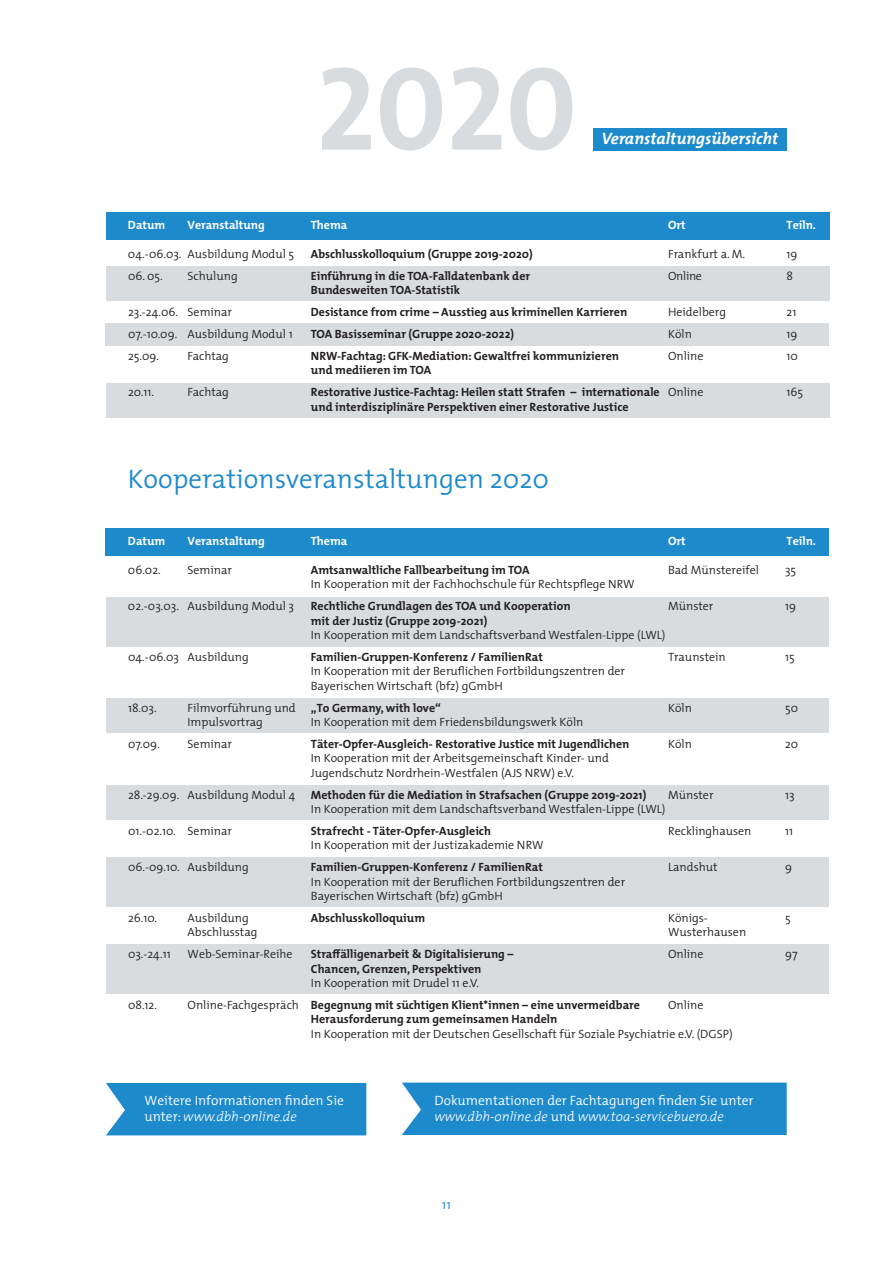
<style>
.page{position:relative;width:893px;height:1263px;background:#fff}
.page>*{position:absolute;margin:0;border:0;box-sizing:border-box;transform-origin:0 0}
.t1{font:120px "The Mix Bold Caps";color:#d8dcde}
.t2{font:300 27px "The Mix";color:#1d8acb}
.t3{font:italic 700 16.5px "The Mix";color:#fff}
.t4{font:300 13.5px "The Mix";color:#fff}
.t5{font:italic 300 13.5px "The Mix 3";color:#fff}
.t6{font:300 13.5px "The Mix";color:#1d8acb}
.t7{font:300 12px/14.4px "The Mix";color:#231f20}
.t8{font:700 12px "The Mix";color:#231f20}
.t9{font:700 12px "The Mix";color:#fff}
.s1{font-weight:300}
.s2{font-family:"The Mix";font-style:normal}
</style>
<div class="page">
<div style="left:106px;top:944px;width:722px;height:50px;background:#d8dcde"></div>
<div style="left:106px;top:528px;width:723px;height:28px;background:#1d8acb"></div>
<div style="left:402px;top:1082px;width:385px;height:53px;background:#1d8acb"></div>
<div style="left:106px;top:213px;width:723px;height:27px;background:#1d8acb"></div>
<div style="left:106px;top:266px;width:723px;height:35px;background:#d8dcde"></div>
<div style="left:594px;top:128px;width:193px;height:23px;background:#1d8acb"></div>
<div style="left:105px;top:323px;width:723px;height:23px;background:#d8dcde"></div>
<div style="left:106px;top:383px;width:723px;height:35px;background:#d8dcde"></div>
<div style="left:106px;top:597px;width:723px;height:50px;background:#d8dcde"></div>
<div style="left:106px;top:1083px;width:260px;height:52px;background:#1d8acb"></div>
<div style="left:106px;top:698px;width:723px;height:35px;background:#d8dcde"></div>
<div style="left:106px;top:785px;width:723px;height:35px;background:#d8dcde"></div>
<div style="left:106px;top:857px;width:723px;height:50px;background:#d8dcde"></div>
<h1 class="t1" style="left:316px;top:41px;width:262px">2020</h1>
<h3 class="t3" style="left:601px;top:125px;width:178px">Veranstaltungsübersicht</h3>
<p class="t9" style="left:128px;top:215px;width:39px">Datum</p>
<p class="t9" style="left:188px;top:215px;width:79px">Veranstaltung</p>
<p class="t9" style="left:311px;top:215px;width:38px">Thema</p>
<p class="t9" style="left:668px;top:215px;width:19px">Ort</p>
<p class="t9" style="left:786px;top:215px;width:31px">Teiln.</p>
<p class="t7" style="left:128px;top:246px;width:168px">04.-06.03. Ausbildung Modul 5</p>
<p class="t8" style="left:311px;top:244px;width:223px">Abschlusskolloquium (Gruppe 2019-2020)</p>
<p class="t7" style="left:668px;top:246px;width:79px">Frankfurt a. M.</p>
<p class="t7" style="left:786px;top:246px;width:13px">19</p>
<p class="t7" style="left:128px;top:268px;width:36px">06. 05.</p>
<p class="t7" style="left:188px;top:268px;width:52px">Schulung</p>
<p class="t8" style="left:311px;top:266px;width:221px">Einführung in die TOA-Falldatenbank der</p>
<p class="t7" style="left:668px;top:268px;width:35px">Online</p>
<p class="t7" style="left:787px;top:268px;width:8px">8</p>
<p class="t8" style="left:311px;top:280px;width:151px">Bundesweiten TOA-Statistik</p>
<p class="t7" style="left:128px;top:304px;width:106px">23.-24.06. Seminar</p>
<p class="t8" style="left:311px;top:302px;width:318px">Desistance from crime – Ausstieg aus kriminellen Karrieren</p>
<p class="t7" style="left:668px;top:304px;width:60px">Heidelberg</p>
<p class="t7" style="left:787px;top:304px;width:11px">21</p>
<p class="t7" style="left:128px;top:326px;width:166px">07.-10.09. Ausbildung Modul 1</p>
<p class="t8" style="left:311px;top:324px;width:205px">TOA Basisseminar (Gruppe 2020-2022)</p>
<p class="t7" style="left:668px;top:326px;width:25px">Köln</p>
<p class="t7" style="left:787px;top:326px;width:13px">19</p>
<p class="t7" style="left:128px;top:348px;width:33px">25.09.</p>
<p class="t7" style="left:188px;top:348px;width:43px">Fachtag</p>
<p class="t8" style="left:311px;top:346px;width:310px">NRW-Fachtag: GFK-Mediation: Gewaltfrei kommunizieren</p>
<p class="t7" style="left:668px;top:348px;width:37px">Online</p>
<p class="t7" style="left:787px;top:348px;width:13px">10</p>
<p class="t8" style="left:311px;top:360px;width:122px">und mediieren im TOA</p>
<p class="t7" style="left:128px;top:384px;width:28px">20.11.</p>
<p class="t7" style="left:188px;top:384px;width:43px">Fachtag</p>
<p class="t8" style="left:311px;top:382px;width:394px">Restorative Justice-Fachtag: Heilen statt Strafen – internationale <span class="s1">Online</span></p>
<p class="t7" style="left:787px;top:384px;width:18px">165</p>
<p class="t8" style="left:311px;top:396px;width:319px">und interdisziplinäre Perspektiven einer Restorative Justice</p>
<h2 class="t2" style="left:128px;top:456px;width:423px">Kooperationsveranstaltungen 2020</h2>
<p class="t9" style="left:128px;top:531px;width:39px">Datum</p>
<p class="t9" style="left:188px;top:531px;width:79px">Veranstaltung</p>
<p class="t9" style="left:311px;top:531px;width:38px">Thema</p>
<p class="t9" style="left:668px;top:531px;width:19px">Ort</p>
<p class="t9" style="left:786px;top:531px;width:31px">Teiln.</p>
<p class="t7" style="left:128px;top:562px;width:34px">06.02.</p>
<p class="t7" style="left:188px;top:562px;width:46px">Seminar</p>
<p class="t8" style="left:311px;top:560px;width:220px">Amtsanwaltliche Fallbearbeitung im TOA</p>
<p class="t7" style="left:668px;top:562px;width:92px">Bad Münstereifel</p>
<p class="t7" style="left:785px;top:562px;width:13px">35</p>
<p class="t7" style="left:311px;top:577px;width:325px">In Kooperation mit der Fachhochschule für Rechtspflege NRW</p>
<p class="t7" style="left:128px;top:599px;width:168px">02.-03.03. Ausbildung Modul 3</p>
<p class="t8" style="left:311px;top:596px;width:261px">Rechtliche Grundlagen des TOA und Kooperation</p>
<p class="t7" style="left:668px;top:599px;width:47px">Münster</p>
<p class="t7" style="left:785px;top:599px;width:13px">19</p>
<p class="t8" style="left:311px;top:611px;width:178px">mit der Justiz (Gruppe 2019-2021)</p>
<p class="t7" style="left:311px;top:627px;width:356px">In Kooperation mit dem Landschaftsverband Westfalen-Lippe (LWL)</p>
<p class="t7" style="left:128px;top:649px;width:122px">04.-06.03 Ausbildung</p>
<p class="t8" style="left:311px;top:647px;width:234px">Familien-Gruppen-Konferenz / FamilienRat</p>
<p class="t7" style="left:668px;top:649px;width:59px">Traunstein</p>
<p class="t7" style="left:785px;top:649px;width:11px">15</p>
<p class="t7" style="left:311px;top:664px;width:316px">In Kooperation mit der Beruflichen Fortbildungszentren der<br>Bayerischen Wirtschaft (bfz) gGmbH</p>
<p class="t7" style="left:128px;top:700px;width:30px">18.03.</p>
<p class="t7" style="left:188px;top:700px;width:110px">Filmvorführung und</p>
<p class="t8" style="left:311px;top:698px;width:132px">„To Germany, with love“</p>
<p class="t7" style="left:668px;top:700px;width:25px">Köln</p>
<p class="t7" style="left:785px;top:700px;width:14px">50</p>
<p class="t7" style="left:188px;top:714px;width:77px">Impulsvortrag</p>
<p class="t7" style="left:311px;top:714px;width:274px">In Kooperation mit dem Friedensbildungswerk Köln</p>
<p class="t7" style="left:128px;top:736px;width:33px">07.09.</p>
<p class="t7" style="left:188px;top:736px;width:46px">Seminar</p>
<p class="t8" style="left:311px;top:734px;width:320px">Täter-Opfer-Ausgleich- Restorative Justice mit Jugendlichen</p>
<p class="t7" style="left:668px;top:736px;width:25px">Köln</p>
<p class="t7" style="left:785px;top:736px;width:15px">20</p>
<p class="t7" style="left:311px;top:751px;width:299px">In Kooperation mit der Arbeitsgemeinschaft Kinder- und<br>Jugendschutz Nordrhein-Westfalen (AJS NRW) e.V.</p>
<p class="t7" style="left:128px;top:787px;width:169px">28.-29.09. Ausbildung Modul 4</p>
<p class="t8" style="left:311px;top:785px;width:337px">Methoden für die Mediation in Strafsachen (Gruppe 2019-2021)</p>
<p class="t7" style="left:668px;top:787px;width:47px">Münster</p>
<p class="t7" style="left:785px;top:787px;width:11px">13</p>
<p class="t7" style="left:311px;top:801px;width:356px">In Kooperation mit dem Landschaftsverband Westfalen-Lippe (LWL)</p>
<p class="t7" style="left:128px;top:823px;width:106px">01.-02.10. Seminar</p>
<p class="t8" style="left:311px;top:821px;width:182px">Strafrecht - Täter-Opfer-Ausgleich</p>
<p class="t7" style="left:668px;top:823px;width:85px">Recklinghausen</p>
<p class="t7" style="left:785px;top:823px;width:10px">11</p>
<p class="t7" style="left:311px;top:838px;width:234px">In Kooperation mit der Justizakademie NRW</p>
<p class="t7" style="left:128px;top:860px;width:122px">06.-09.10. Ausbildung</p>
<p class="t8" style="left:311px;top:857px;width:234px">Familien-Gruppen-Konferenz / FamilienRat</p>
<p class="t7" style="left:668px;top:860px;width:51px">Landshut</p>
<p class="t7" style="left:785px;top:860px;width:8px">9</p>
<p class="t7" style="left:311px;top:874px;width:316px">In Kooperation mit der Beruflichen Fortbildungszentren der<br>Bayerischen Wirtschaft (bfz) gGmbH</p>
<p class="t7" style="left:128px;top:910px;width:30px">26.10.</p>
<p class="t7" style="left:188px;top:910px;width:63px">Ausbildung</p>
<p class="t8" style="left:311px;top:908px;width:116px">Abschlusskolloquium</p>
<p class="t7" style="left:668px;top:910px;width:41px">Königs-</p>
<p class="t7" style="left:785px;top:910px;width:7px">5</p>
<p class="t7" style="left:188px;top:925px;width:71px">Abschlusstag</p>
<p class="t7" style="left:668px;top:925px;width:80px">Wusterhausen</p>
<p class="t7" style="left:128px;top:947px;width:44px">03.-24.11</p>
<p class="t7" style="left:188px;top:947px;width:107px">Web-Seminar-Reihe</p>
<p class="t8" style="left:311px;top:944px;width:204px">Straffälligenarbeit &amp; Digitalisierung –</p>
<p class="t7" style="left:668px;top:947px;width:37px">Online</p>
<p class="t7" style="left:785px;top:947px;width:14px">97</p>
<p class="t8" style="left:311px;top:959px;width:172px">Chancen, Grenzen, Perspektiven</p>
<p class="t7" style="left:311px;top:975px;width:170px">In Kooperation mit Drudel 11 e.V.</p>
<p class="t7" style="left:128px;top:997px;width:30px">08.12.</p>
<p class="t8" style="left:188px;top:995px;width:454px"><span class="s1">Online-Fachgespräch</span> Begegnung mit süchtigen Klient*innen – eine unvermeidbare</p>
<p class="t7" style="left:668px;top:997px;width:37px">Online</p>
<p class="t8" style="left:311px;top:1009px;width:248px">Herausforderung zum gemeinsamen Handeln</p>
<p class="t7" style="left:311px;top:1026px;width:423px">In Kooperation mit der Deutschen Gesellschaft für Soziale Psychiatrie e.V. (DGSP)</p>
<p class="t4" style="left:145px;top:1089px;width:201px">Weitere Informationen finden Sie</p>
<p class="t5" style="left:145px;top:1105px;width:154px"><span class="s2">unter:</span> www.dbh-online.de</p>
<p class="t4" style="left:434px;top:1089px;width:321px">Dokumentationen der Fachtagungen finden Sie unter</p>
<p class="t5" style="left:434px;top:1105px;width:291px">www.dbh-online.de <span class="s2">und</span> www.toa-servicebuero.de</p>
<p class="t6" style="left:442px;top:1193px;width:11px">11</p>
</div>
